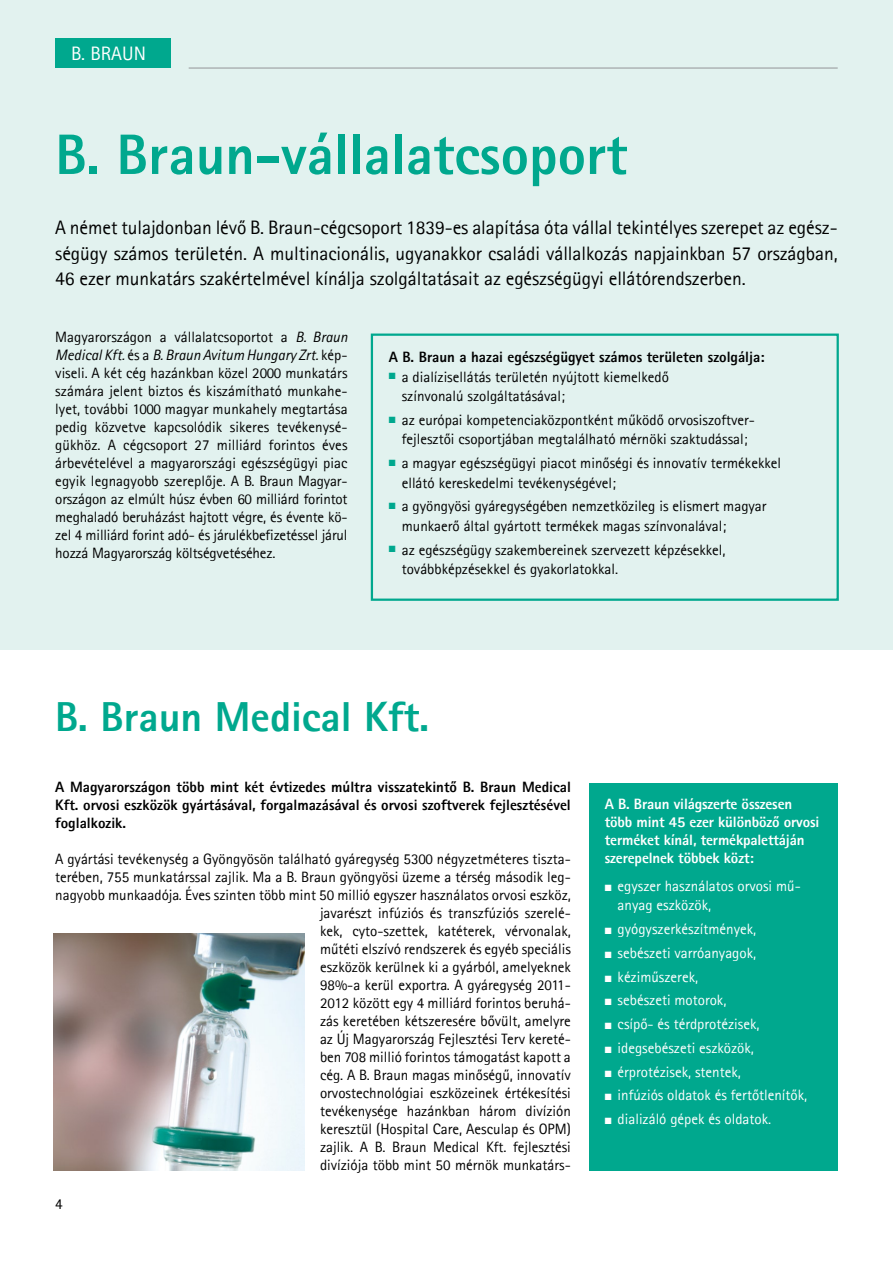
<style>
.page{position:relative;width:893px;height:1263px;background:#fff}
.page>*{position:absolute;margin:0;border:0;box-sizing:border-box;transform-origin:0 0}
.t1{font:57px "Rotis Sans Serif Extra Bold 75";color:#00a88e}
.t2{font:42px "Rotis Sans Serif Extra Bold 75";color:#00a88e}
.t3{font:19.5px/25.5px "Rotis Sans Serif";letter-spacing:-.005em;color:#000;text-align:justify}
.t4{font:19.5px "Rotis Sans Serif";color:#fff}
.t5{font:15px/18px "Rotis Sans Serif";color:#000}
.t6{font:15px/19.5px "Rotis Sans Serif";color:#fff}
.t7{font:15px/18px "Rotis Sans Serif Extra Bold 75";color:#000;text-align:justify}
.t8{font:15px/18px "Rotis Sans Serif Extra Bold 75";letter-spacing:-.01em;color:#fff}
.t9{font:15px "Rotis Sans Serif Italic 56";color:#000}
.t10{font:15px "Rotis Sans Serif CE55 A";color:#000}
.s1{font-family:"Rotis Sans Serif Italic 56"}
.s2{font-family:"Rotis Sans Serif"}
.s3{color:#00a88e}
</style>
<div class="page">
<div style="left:0;top:0;width:893px;height:649px;background:#e2f2ef"></div>
<div style="left:371px;top:333px;width:468px;height:268px;border:2px solid #00a88e"></div>
<div style="left:589px;top:783px;width:249px;height:387px;background:#00a88e"></div>
<img style="left:54px;top:933px;width:250px;height:237px">
<div style="left:55px;top:38px;width:116px;height:30px;background:#00a88e"></div>
<hr style="left:189px;top:68px;width:649px;height:1px;background:#939598">
<h3 class="t4" style="left:71px;top:42px;width:76px">B. Braun</h3>
<h1 class="t1" style="left:55px;top:118px;width:573px">B. Braun-vállalatcsoport</h1>
<p class="t3" style="left:55px;top:215px;width:784px">A német tulajdonban lévő B. Braun-cégcsoport 1839-es alapítása óta vállal tekintélyes szerepet az egész&shy;ségügy számos területén. A multinacionális, ugyanakkor családi vállalkozás napjainkban 57 országban, 46 ezer munkatárs szakértelmével kínálja szolgáltatásait az egészségügyi ellátórendszerben.</p>
<p class="t5" style="left:55px;top:328px;width:294px">Magyarországon a vállalatcsoportot a <span class="s1">B. Braun</span></p>
<p class="t9" style="left:55px;top:346px;width:294px">Medical Kft. <span class="s2">és a</span> B. Braun Avitum Hungary Zrt. <span class="s2">kép-</span></p>
<p class="t5" style="left:55px;top:364px;width:294px;text-align:justify">viseli. A két cég hazánkban közel 2000 munkatárs számára jelent biztos és kiszámítható munkahe&shy;lyet, további 1000 magyar munkahely megtartása pedig közvetve kapcsolódik sikeres tevékenysé&shy;gükhöz. A cégcsoport 27 milliárd forintos éves árbevételével a magyarországi egészségügyi piac egyik legnagyobb szereplője. A B. Braun Magyar&shy;országon az elmúlt húsz évben 60 milliárd forintot meghaladó beruházást hajtott végre, és évente kö&shy;zel 4 milliárd forint adó- és járulékbefizetéssel járul hozzá Magyarország költségvetéséhez.</p>
<p class="t7" style="left:389px;top:348px;width:377px">A B. Braun a hazai egészségügyet számos területen szolgálja:</p>
<p class="t5" style="left:402px;top:367px;width:269px;line-height:19.5px;text-indent:-13px"><span class="s3">■</span> a dialízisellátás területén nyújtott kiemelkedő színvonalú szolgáltatásával;</p>
<p class="t5" style="left:389px;top:410px;width:367px;line-height:19.5px;text-align:center"><span class="s3">■</span> az európai kompetenciaközpontként működő orvosiszoftver&shy;fejlesztői csoportjában megtalálható mérnöki szaktudással;</p>
<p class="t5" style="left:402px;top:453px;width:381px;line-height:19.5px;text-indent:-13px"><span class="s3">■</span> a magyar egészségügyi piacot minőségi és innovatív termékekkel ellátó kereskedelmi tevékenységével;</p>
<p class="t5" style="left:402px;top:496px;width:366px;line-height:19.5px;text-indent:-13px"><span class="s3">■</span> a gyöngyösi gyáregységében nemzetközileg is elismert magyar munkaerő által gyártott termékek magas színvonalával;</p>
<p class="t5" style="left:402px;top:540px;width:325px;line-height:19.5px;text-indent:-13px"><span class="s3">■</span> az egészségügy szakembereinek szervezett képzésekkel, továbbképzésekkel és gyakorlatokkal.</p>
<h2 class="t2" style="left:55px;top:690px;width:376px">B. Braun Medical Kft.</h2>
<p class="t7" style="left:55px;top:778px;width:517px">A Magyarországon több mint két évtizedes múltra visszatekintő B. Braun Medical Kft. orvosi eszközök gyártásával, forgalmazásával és orvosi szoftverek fejlesztésével foglalkozik.</p>
<p class="t5" style="left:55px;top:850px;width:517px;text-align:right">A gyártási tevékenység a Gyöngyösön található gyáregység 5300 négyzetméteres tiszta&shy;terében, 755 munkatárssal zajlik. Ma a B. Braun gyöngyösi üzeme a térség második leg&shy;nagyobb munkaadója. Éves szinten több mint 50 millió egyszer használatos orvosi eszköz, javarészt infúziós és transzfúziós szerelé-<br>kek, cyto-szettek, katéterek, vérvonalak,<br>műtéti elszívó rendszerek és egyéb speciális<br>eszközök kerülnek ki a gyárból, amelyeknek<br>98%-a kerül exportra. A gyáregység 2011-<br>2012 között egy 4 milliárd forintos beruhá-<br>zás keretében kétszeresére bővült, amelyre<br>az Új Magyarország Fejlesztési Terv kereté-<br>ben 708 millió forintos támogatást kapott a<br>cég. A B. Braun magas minőségű, innovatív<br>orvostechnológiai eszközeinek értékesítési<br>tevékenysége hazánkban három divízión<br>keresztül (Hospital Care, Aesculap és OPM)<br>zajlik. A B. Braun Medical Kft. fejlesztési<br>divíziója több mint 50 mérnök munkatárs-</p>
<p class="t10" style="left:55px;top:1195px;width:9px">4</p>
<p class="t8" style="left:605px;top:795px;width:216px">A B. Braun világszerte összesen több mint 45 ezer különböző orvosi terméket kínál, termékpalettáján szerepelnek többek közt:</p>
<p class="t6" style="left:618px;top:876px;width:185px;text-indent:-13px">■ egyszer használatos orvosi mű&shy;anyag eszközök,</p>
<p class="t6" style="left:605px;top:919px;width:153px">■ gyógyszerkészítmények,</p>
<p class="t6" style="left:605px;top:943px;width:153px">■ sebészeti varróanyagok,</p>
<p class="t6" style="left:605px;top:967px;width:95px">■ kéziműszerek,</p>
<p class="t6" style="left:605px;top:990px;width:123px">■ sebészeti motorok,</p>
<p class="t6" style="left:605px;top:1014px;width:156px">■ csípõ- és térdprotézisek,</p>
<p class="t6" style="left:605px;top:1038px;width:151px">■ idegsebészeti eszközök,</p>
<p class="t6" style="left:605px;top:1062px;width:138px">■ érprotézisek, stentek,</p>
<p class="t6" style="left:605px;top:1085px;width:204px">■ infúziós oldatok és fertőtlenítõk,</p>
<p class="t6" style="left:605px;top:1109px;width:168px">■ dializáló gépek és oldatok.</p>
</div>
